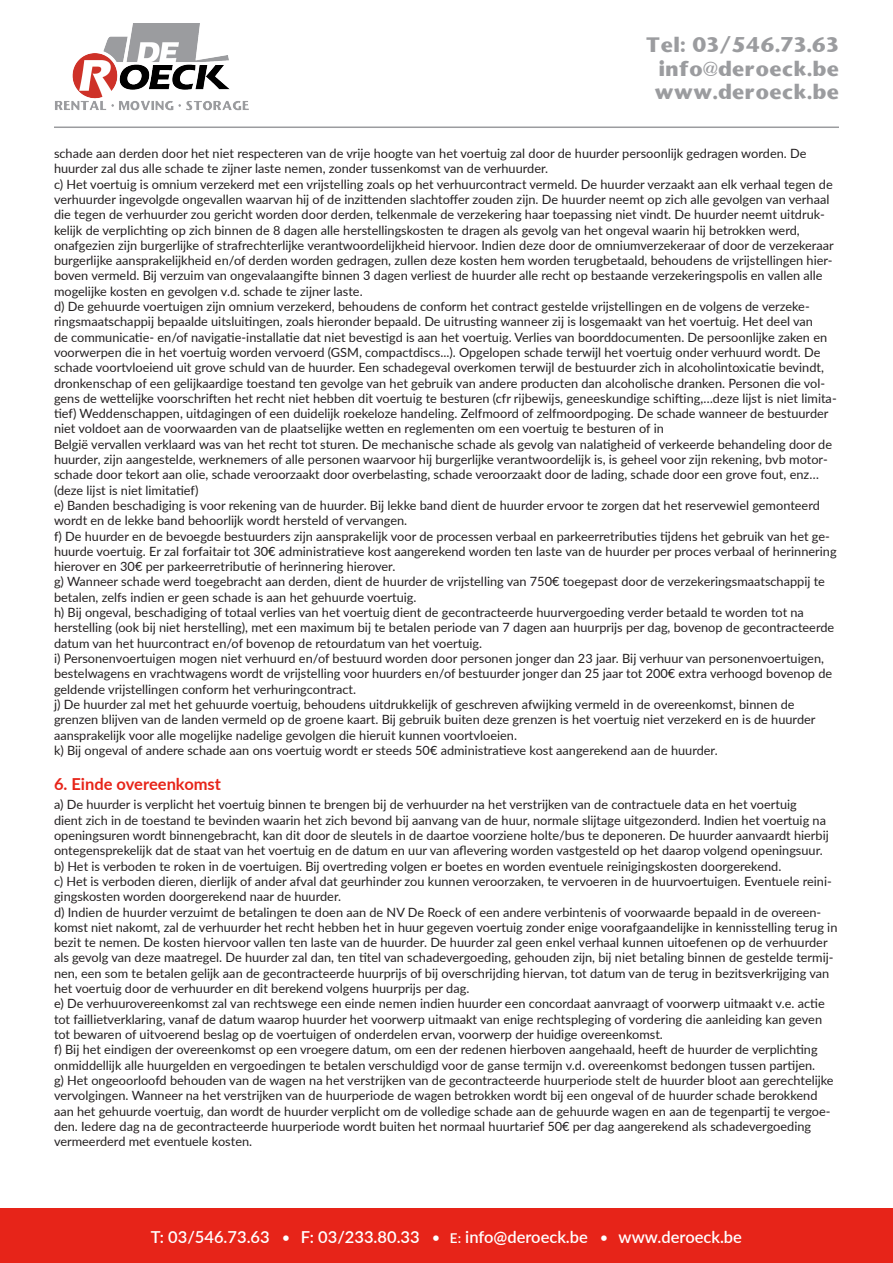
<style>
.page{position:relative;width:893px;height:1263px;background:#fff}
.page>*{position:absolute;margin:0;border:0;box-sizing:border-box;transform-origin:0 0}
.t1{font:700 19.5px/23.4px "Stone Sans";color:#9b9c9f;text-align:justify}
.t2{font:600 16.5px "Lato";color:#fff}
.Titels_rood{font:700 16.5px "Lato";color:#e72419}
.body_algemene_voorwa{font:12.75px/15.3px "Lato";color:#231f20}
.s1{font-size:13.5px}
</style>
<div class="page">
<img style="left:55px;top:24px;width:193px;height:87px">
<hr style="left:54px;top:126px;width:785px;height:2px;background:#9b9c9f">
<div style="left:0;top:1209px;width:893px;height:54px;background:#e72419"></div>
<h1 class="t1" style="left:654px;top:33px;width:186px;text-indent:-9px">Tel: 03/546.73.63 info@deroeck.be www.deroeck.be</h1>
<p class="body_algemene_voorwa" style="left:54px;top:145px;width:754px">schade aan derden door het niet respecteren van de vrije hoogte van het voertuig zal door de huurder persoonlijk gedragen worden. De huurder zal dus alle schade te zijner laste nemen, zonder tussenkomst van de verhuurder.</p>
<p class="body_algemene_voorwa" style="left:54px;top:176px;width:781px">c) Het voertuig is omnium verzekerd met een vrijstelling zoals op het verhuurcontract vermeld. De huurder verzaakt aan elk verhaal tegen de verhuurder ingevolgde ongevallen waarvan hij of de inzittenden slachtoffer zouden zijn. De huurder neemt op zich alle gevolgen van verhaal die tegen de verhuurder zou gericht worden door derden, telkenmale de verzekering haar toepassing niet vindt. De huurder neemt uitdruk&shy;kelijk de verplichting op zich binnen de 8 dagen alle herstellingskosten te dragen als gevolg van het ongeval waarin hij betrokken werd, onafgezien zijn burgerlijke of strafrechterlijke verantwoordelijkheid hiervoor. Indien deze door de omniumverzekeraar of door de verzekeraar burgerlijke aansprakelijkheid en/of derden worden gedragen, zullen deze kosten hem worden terugbetaald, behoudens de vrijstellingen hier&shy;boven vermeld. Bij verzuim van ongevalaangifte binnen 3 dagen verliest de huurder alle recht op bestaande verzekeringspolis en vallen alle mogelijke kosten en gevolgen v.d. schade te zijner laste.</p>
<p class="body_algemene_voorwa" style="left:54px;top:298px;width:784px">d) De gehuurde voertuigen zijn omnium verzekerd, behoudens de conform het contract gestelde vrijstellingen en de volgens de verzeke&shy;ringsmaatschappij bepaalde uitsluitingen, zoals hieronder bepaald. De uitrusting wanneer zij is losgemaakt van het voertuig. Het deel van<br>de communicatie- en/of navigatie-installatie dat niet bevestigd is aan het voertuig. Verlies van boorddocumenten. De persoonlijke zaken en voorwerpen die in het voertuig worden vervoerd (GSM, compactdiscs...). Opgelopen schade terwijl het voertuig onder verhuurd wordt. De schade voortvloeiend uit grove schuld van de huurder. Een schadegeval overkomen terwijl de bestuurder zich in alcoholintoxicatie bevindt, dronkenschap of een gelijkaardige toestand ten gevolge van het gebruik van andere producten dan alcoholische dranken. Personen die vol&shy;gens de wettelijke voorschriften het recht niet hebben dit voertuig te besturen (cfr rijbewijs, geneeskundige schifting,…deze lijst is niet limita&shy;tief) Weddenschappen, uitdagingen of een duidelijk roekeloze handeling. Zelfmoord of zelfmoordpoging. De schade wanneer de bestuurder niet voldoet aan de voorwaarden van de plaatselijke wetten en reglementen om een voertuig te besturen of in</p>
<p class="body_algemene_voorwa" style="left:54px;top:436px;width:780px">België vervallen verklaard was van het recht tot sturen. De mechanische schade als gevolg van nalatigheid of verkeerde behandeling door de huurder, zijn aangestelde, werknemers of alle personen waarvoor hij burgerlijke verantwoordelijk is, is geheel voor zijn rekening, bvb motor&shy;schade door tekort aan olie, schade veroorzaakt door overbelasting, schade veroorzaakt door de lading, schade door een grove fout, enz… (deze lijst is niet limitatief)</p>
<p class="body_algemene_voorwa" style="left:54px;top:497px;width:767px">e) Banden beschadiging is voor rekening van de huurder. Bij lekke band dient de huurder ervoor te zorgen dat het reservewiel gemonteerd wordt en de lekke band behoorlijk wordt hersteld of vervangen.</p>
<p class="body_algemene_voorwa" style="left:54px;top:528px;width:784px">f) De huurder en de bevoegde bestuurders zijn aansprakelijk voor de processen verbaal en parkeerretributies tijdens het gebruik van het ge&shy;huurde voertuig. Er zal forfaitair tot 30€ administratieve kost aangerekend worden ten laste van de huurder per proces verbaal of herinnering hierover en 30€ per parkeerretributie of herinnering hierover.</p>
<p class="body_algemene_voorwa" style="left:54px;top:574px;width:772px">g) Wanneer schade werd toegebracht aan derden, dient de huurder de vrijstelling van 750€ toegepast door de verzekeringsmaatschappij te betalen, zelfs indien er geen schade is aan het gehuurde voertuig.</p>
<p class="body_algemene_voorwa" style="left:54px;top:604px;width:782px">h) Bij ongeval, beschadiging of totaal verlies van het voertuig dient de gecontracteerde huurvergoeding verder betaald te worden tot na herstelling (ook bij niet herstelling), met een maximum bij te betalen periode van 7 dagen aan huurprijs per dag, bovenop de gecontracteerde datum van het huurcontract en/of bovenop de retourdatum van het voertuig.</p>
<p class="body_algemene_voorwa" style="left:54px;top:650px;width:780px">i) Personenvoertuigen mogen niet verhuurd en/of bestuurd worden door personen jonger dan 23 jaar. Bij verhuur van personenvoertuigen, bestelwagens en vrachtwagens wordt de vrijstelling voor huurders en/of bestuurder jonger dan 25 jaar tot 200€ extra verhoogd bovenop de geldende vrijstellingen conform het verhuringcontract.</p>
<p class="body_algemene_voorwa" style="left:54px;top:696px;width:763px">j) De huurder zal met het gehuurde voertuig, behoudens uitdrukkelijk of geschreven afwijking vermeld in de overeenkomst, binnen de grenzen blijven van de landen vermeld op de groene kaart. Bij gebruik buiten deze grenzen is het voertuig niet verzekerd en is de huurder aansprakelijk voor alle mogelijke nadelige gevolgen die hieruit kunnen voortvloeien.</p>
<p class="body_algemene_voorwa" style="left:54px;top:742px;width:665px">k) Bij ongeval of andere schade aan ons voertuig wordt er steeds 50€ administratieve kost aangerekend aan de huurder.</p>
<p class="Titels_rood" style="left:54px;top:772px;width:169px">6. Einde overeenkomst</p>
<p class="body_algemene_voorwa" style="left:54px;top:797px;width:776px">a) De huurder is verplicht het voertuig binnen te brengen bij de verhuurder na het verstrijken van de contractuele data en het voertuig<br>dient zich in de toestand te bevinden waarin het zich bevond bij aanvang van de huur, normale slijtage uitgezonderd. Indien het voertuig na openingsuren wordt binnengebracht, kan dit door de sleutels in de daartoe voorziene holte/bus te deponeren. De huurder aanvaardt hierbij ontegensprekelijk dat de staat van het voertuig en de datum en uur van aflevering worden vastgesteld op het daarop volgend openingsuur.</p>
<p class="body_algemene_voorwa" style="left:54px;top:858px;width:729px">b) Het is verboden te roken in de voertuigen. Bij overtreding volgen er boetes en worden eventuele reinigingskosten doorgerekend.</p>
<p class="body_algemene_voorwa" style="left:54px;top:873px;width:779px">c) Het is verboden dieren, dierlijk of ander afval dat geurhinder zou kunnen veroorzaken, te vervoeren in de huurvoertuigen. Eventuele reini&shy;gingskosten worden doorgerekend naar de huurder.</p>
<p class="body_algemene_voorwa" style="left:54px;top:904px;width:785px">d) Indien de huurder verzuimt de betalingen te doen aan de NV De Roeck of een andere verbintenis of voorwaarde bepaald in de overeen&shy;komst niet nakomt, zal de verhuurder het recht hebben het in huur gegeven voertuig zonder enige voorafgaandelijke in kennisstelling terug in bezit te nemen. De kosten hiervoor vallen ten laste van de huurder. De huurder zal geen enkel verhaal kunnen uitoefenen op de verhuurder als gevolg van deze maatregel. De huurder zal dan, ten titel van schadevergoeding, gehouden zijn, bij niet betaling binnen de gestelde termij&shy;nen, een som te betalen gelijk aan de gecontracteerde huurprijs of bij overschrijding hiervan, tot datum van de terug in bezitsverkrijging van het voertuig door de verhuurder en dit berekend volgens huurprijs per dag.</p>
<p class="body_algemene_voorwa" style="left:54px;top:995px;width:772px">e) De verhuurovereenkomst zal van rechtswege een einde nemen indien huurder een concordaat aanvraagt of voorwerp uitmaakt v.e. actie tot faillietverklaring, vanaf de datum waarop huurder het voorwerp uitmaakt van enige rechtspleging of vordering die aanleiding kan geven tot bewaren of uitvoerend beslag op de voertuigen of onderdelen ervan, voorwerp der huidige overeenkomst.</p>
<p class="body_algemene_voorwa" style="left:54px;top:1041px;width:765px">f) Bij het eindigen der overeenkomst op een vroegere datum, om een der redenen hierboven aangehaald, heeft de huurder de verplichting onmiddellijk alle huurgelden en vergoedingen te betalen verschuldigd voor de ganse termijn v.d. overeenkomst bedongen tussen partijen.</p>
<p class="body_algemene_voorwa" style="left:54px;top:1072px;width:781px">g) Het ongeoorloofd behouden van de wagen na het verstrijken van de gecontracteerde huurperiode stelt de huurder bloot aan gerechtelijke vervolgingen. Wanneer na het verstrijken van de huurperiode de wagen betrokken wordt bij een ongeval of de huurder schade berokkend aan het gehuurde voertuig, dan wordt de huurder verplicht om de volledige schade aan de gehuurde wagen en aan de tegenpartij te vergoe&shy;den. Iedere dag na de gecontracteerde huurperiode wordt buiten het normaal huurtarief 50€ per dag aangerekend als schadevergoeding vermeerderd met eventuele kosten.</p>
<p class="t2" style="left:151px;top:1224px;width:593px">T: 03/546.73.63 <span class="s1">•</span> F: 03/233.80.33 <span class="s1">• E:</span> info@deroeck.be <span class="s1">•</span> www.deroeck.be</p>
</div>
